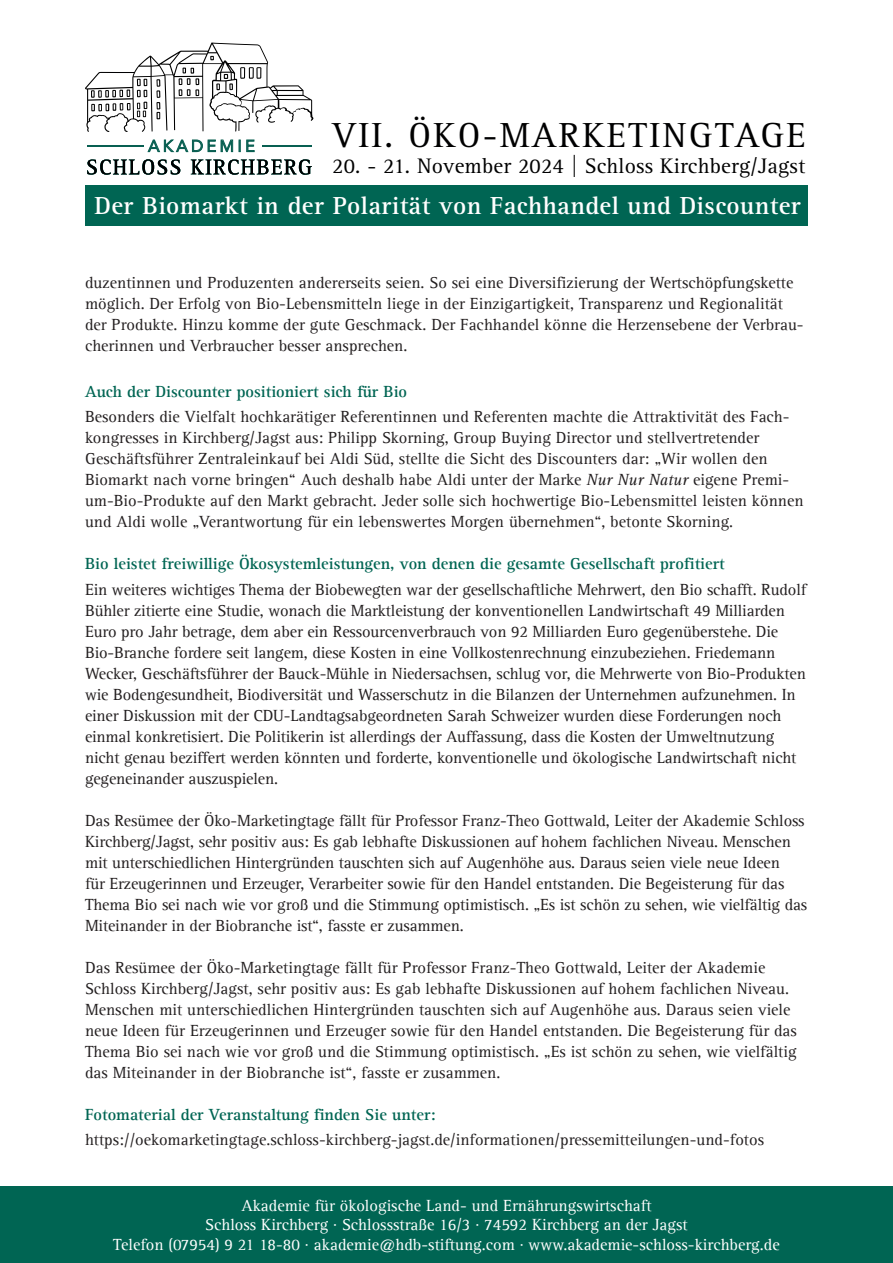
<style>
.page{position:relative;width:893px;height:1263px;background:#fff}
.page>*{position:absolute;margin:0;border:0;box-sizing:border-box;transform-origin:0 0}
.t1{font:36px "Agfa Rotis Serif";letter-spacing:.065em;color:#000001}
.t2{font:700 25.5px "Agfa Rotis Serif";letter-spacing:.015em;color:#fff}
.t3{font:21.75px "Agfa Rotis Serif";letter-spacing:.01em;color:#000001}
.t4{font:16.5px/21px "Agfa Rotis Serif";letter-spacing:-.005em;color:#231f20}
.t5{font:16.5px/19.8px "Agfa Rotis Serif";color:#fff;text-align:center}
.t6{font:700 16.5px "Agfa Rotis Serif";color:#006553}
.t7{font:16.5px "Avenir LT Std";letter-spacing:.2em;color:#085f51}
.s1{font-style:italic}
</style>
<div class="page">
<div style="left:0;top:1186px;width:893px;height:77px;background:#006553"></div>
<div style="left:85px;top:185px;width:723px;height:41px;background:#006553"></div>
<svg style="left:85px;top:43px;width:228px;height:89px"></svg>
<svg style="left:87px;top:159px;width:93px;height:16px"></svg>
<svg style="left:191px;top:159px;width:121px;height:16px"></svg>
<hr style="left:87px;top:145px;width:56px;height:2px;background:#085f51">
<hr style="left:263px;top:145px;width:49px;height:2px;background:#085f51">
<p class="t7" style="left:148px;top:136px;width:108px">AKADEMIE</p>
<h1 class="t1" style="left:332px;top:113px;width:475px">VII. ÖKO-MARKETINGTAGE</h1>
<h3 class="t3" style="left:332px;top:153px;width:474px">20. - 21. November 2024 | Schloss Kirchberg/Jagst</h3>
<h2 class="t2" style="left:95px;top:190px;width:708px">Der Biomarkt in der Polarität von Fachhandel und Discounter</h2>
<p class="t4" style="left:85px;top:272px;width:720px">duzentinnen und Produzenten andererseits seien. So sei eine Diversifizierung der Wertschöpfungskette möglich. Der Erfolg von Bio-Lebensmitteln liege in der Einzigartigkeit, Transparenz und Regionalität der Produkte. Hinzu komme der gute Geschmack. Der Fachhandel könne die Herzensebene der Verbrau&shy;cherinnen und Verbraucher besser ansprechen.</p>
<p class="t6" style="left:85px;top:382px;width:324px">Auch der Discounter positioniert sich für Bio</p>
<p class="t4" style="left:85px;top:407px;width:720px">Besonders die Vielfalt hochkarätiger Referentinnen und Referenten machte die Attraktivität des Fach&shy;kongresses in Kirchberg/Jagst aus: Philipp Skorning, Group Buying Director und stellvertretender Geschäftsführer Zentraleinkauf bei Aldi Süd, stellte die Sicht des Discounters dar: „Wir wollen den Biomarkt nach vorne bringen“ Auch deshalb habe Aldi unter der Marke <span class="s1">Nur Nur Natur</span> eigene Premi&shy;um-Bio-Produkte auf den Markt gebracht. Jeder solle sich hochwertige Bio-Lebensmittel leisten können und Aldi wolle „Verantwortung für ein lebenswertes Morgen übernehmen“, betonte Skorning.</p>
<p class="t6" style="left:85px;top:554px;width:641px">Bio leistet freiwillige Ökosystemleistungen, von denen die gesamte Gesellschaft profitiert</p>
<p class="t4" style="left:85px;top:579px;width:723px">Ein weiteres wichtiges Thema der Biobewegten war der gesellschaftliche Mehrwert, den Bio schafft. Rudolf Bühler zitierte eine Studie, wonach die Marktleistung der konventionellen Landwirtschaft 49 Milliarden Euro pro Jahr betrage, dem aber ein Ressourcenverbrauch von 92 Milliarden Euro gegenüberstehe. Die Bio-Branche fordere seit langem, diese Kosten in eine Vollkostenrechnung einzubeziehen. Friedemann Wecker, Geschäftsführer der Bauck-Mühle in Niedersachsen, schlug vor, die Mehrwerte von Bio-Produkten wie Bodengesundheit, Biodiversität und Wasserschutz in die Bilanzen der Unternehmen aufzunehmen. In einer Diskussion mit der CDU-Landtagsabgeordneten Sarah Schweizer wurden diese Forderungen noch einmal konkretisiert. Die Politikerin ist allerdings der Auffassung, dass die Kosten der Umweltnutzung nicht genau beziffert werden könnten und forderte, konventionelle und ökologische Landwirtschaft nicht gegeneinander auszuspielen.</p>
<p class="t4" style="left:85px;top:810px;width:724px">Das Resümee der Öko-Marketingtage fällt für Professor Franz-Theo Gottwald, Leiter der Akademie Schloss Kirchberg/Jagst, sehr positiv aus: Es gab lebhafte Diskussionen auf hohem fachlichen Niveau. Menschen mit unterschiedlichen Hintergründen tauschten sich auf Augenhöhe aus. Daraus seien viele neue Ideen<br>für Erzeugerinnen und Erzeuger, Verarbeiter sowie für den Handel entstanden. Die Begeisterung für das Thema Bio sei nach wie vor groß und die Stimmung optimistisch. „Es ist schön zu sehen, wie vielfältig das Miteinander in der Biobranche ist“, fasste er zusammen.</p>
<p class="t4" style="left:85px;top:957px;width:713px">Das Resümee der Öko-Marketingtage fällt für Professor Franz-Theo Gottwald, Leiter der Akademie Schloss Kirchberg/Jagst, sehr positiv aus: Es gab lebhafte Diskussionen auf hohem fachlichen Niveau.<br>Menschen mit unterschiedlichen Hintergründen tauschten sich auf Augenhöhe aus. Daraus seien viele neue Ideen für Erzeugerinnen und Erzeuger sowie für den Handel entstanden. Die Begeisterung für das Thema Bio sei nach wie vor groß und die Stimmung optimistisch. „Es ist schön zu sehen, wie vielfältig das Miteinander in der Biobranche ist“, fasste er zusammen.</p>
<p class="t6" style="left:85px;top:1104px;width:352px">Fotomaterial der Veranstaltung finden Sie unter:</p>
<p class="t4" style="left:85px;top:1129px;width:681px">https://oekomarketingtage.schloss-kirchberg-jagst.de/informationen/pressemitteilungen-und-fotos</p>
<p class="t5" style="left:113px;top:1195px;width:668px">Akademie für ökologische Land- und Ernährungswirtschaft<br>Schloss Kirchberg · Schlossstraße 16/3 · 74592 Kirchberg an der Jagst<br>Telefon (07954) 9 21 18-80 · akademie@hdb-stiftung.com · www.akademie-schloss-kirchberg.de</p>
</div>
